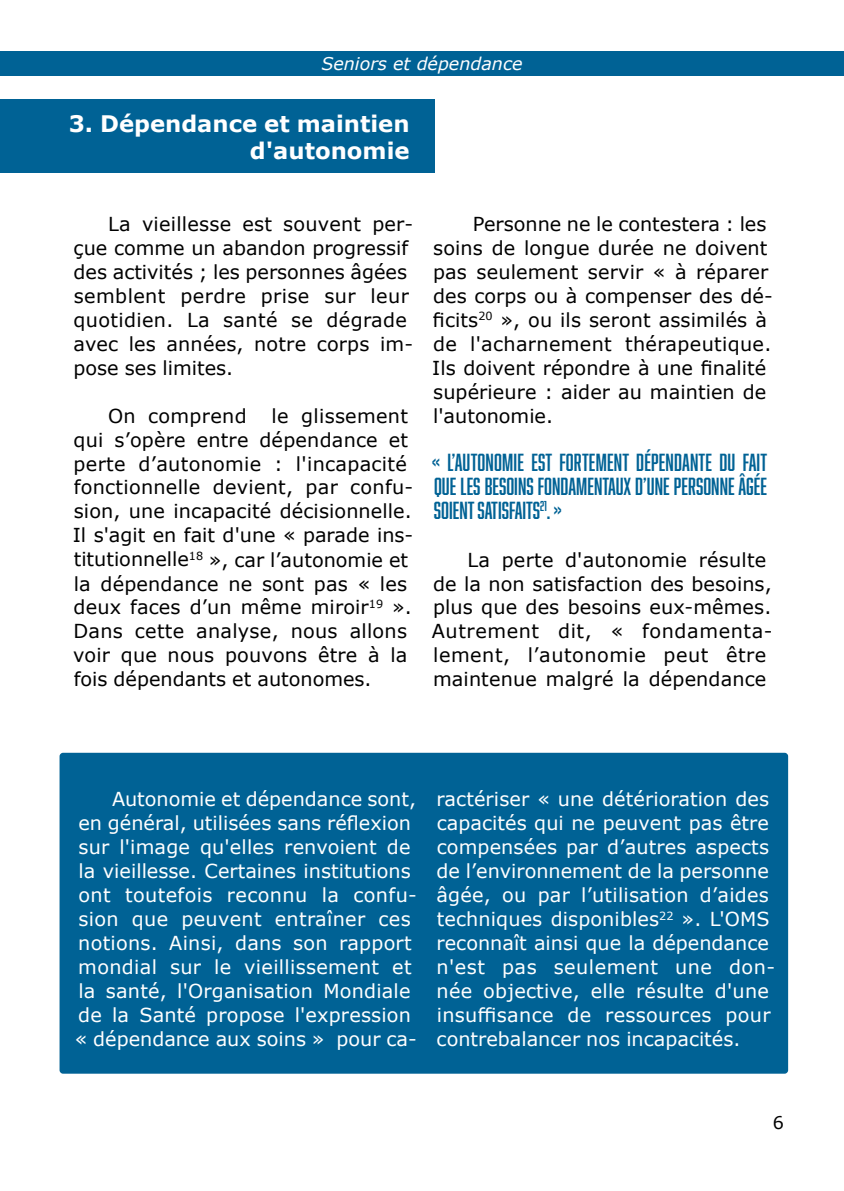
<style>
.page{position:relative;width:844px;height:1191px;background:#fff}
.page>*{position:absolute;margin:0;border:0;box-sizing:border-box;transform-origin:0 0}
.t1{font:22.75px/24px "Abolition";color:#006295;text-align:justify}
.t2{font:700 22.75px/27.3px "Verdana";color:#fff;text-align:right}
.t3{font:19.25px/24px "Verdana";letter-spacing:.005em;color:#000}
.t4{font:19.25px/24px "Verdana";letter-spacing:.005em;color:#fff}
.t5{font:italic 17.5px "Verdana";color:#fff}
.t6{font:17.5px "Verdana";color:#000}
</style>
<div class="page">
<div style="left:0;top:51px;width:843px;height:25px;background:#006295"></div>
<div style="left:0;top:100px;width:434px;height:73px;background:#006295"></div>
<div style="left:61px;top:754px;width:725px;height:318px;background:#006295;border-radius:2px"></div>
<div style="left:60px;top:753px;width:728px;height:320px;border:4px solid #006295;border-radius:2px"></div>
<p class="t5" style="left:321px;top:52px;width:202px">Seniors et dépendance</p>
<p class="t2" style="left:69px;top:109px;width:342px">3. Dépendance et maintien d'autonomie</p>
<p class="t3" style="left:73px;top:211px;width:341px;text-indent:35px">La vieillesse est souvent per&shy;çue comme un abandon progressif des activités ; les personnes âgées semblent perdre prise sur leur quotidien. La santé se dégrade avec les années, notre corps im&shy;pose ses limites.</p>
<p class="t3" style="left:108px;top:403px;width:140px">On comprend</p>
<p class="t3" style="left:73px;top:403px;width:342px;text-indent:199px">le glissement qui s’opère entre dépendance et perte d’autonomie : l'incapacité fonctionnelle devient, par confu&shy;sion, une incapacité décisionnelle.<br>Il s'agit en fait d'une « parade ins&shy;titutionnelle<sup>18</sup> », car l’autonomie et la dépendance ne sont pas « les deux faces d’un même miroir<sup>19</sup> ».<br>Dans cette analyse, nous allons voir que nous pouvons être à la fois dépendants et autonomes.</p>
<p class="t3" style="left:432px;top:211px;width:342px;text-indent:41px">Personne ne le contestera : les soins de longue durée ne doivent pas seulement servir « à réparer des corps ou à compenser des dé&shy;ficits<sup>20</sup> », ou ils seront assimilés à de l'acharnement thérapeutique.<br>Ils doivent répondre à une finalité supérieure : aider au maintien de l'autonomie.</p>
<p class="t1" style="left:432px;top:449px;width:336px">« L’AUTONOMIE EST FORTEMENT DÉPENDANTE DU FAIT QUE LES BESOINS FONDAMENTAUX D’UNE PERSONNE ÂGÉE SOIENT SATISFAITS<sup>21</sup>. »</p>
<p class="t3" style="left:432px;top:547px;width:342px;text-indent:36px">La perte d'autonomie résulte de la non satisfaction des besoins, plus que des besoins eux-mêmes.<br>Autrement dit, « fondamenta&shy;lement, l’autonomie peut être maintenue malgré la dépendance</p>
<p class="t4" style="left:75px;top:787px;width:343px;text-indent:37px">Autonomie et dépendance sont, en général, utilisées sans réflexion sur l'image qu'elles renvoient de la vieillesse. Certaines institutions ont toutefois reconnu la confu&shy;sion que peuvent entraîner ces notions. Ainsi, dans son rapport mondial sur le vieillissement et la santé, l'Organisation Mondiale de la Santé propose l'expression « dépendance aux soins » pour ca-</p>
<p class="t4" style="left:436px;top:787px;width:340px">ractériser « une détérioration des capacités qui ne peuvent pas être compensées par d’autres aspects de l’environnement de la personne âgée, ou par l’utilisation d’aides techniques disponibles<sup>22</sup> ». L'OMS reconnaît ainsi que la dépendance n'est pas seulement une don&shy;née objective, elle résulte d'une insuffisance de ressources pour contrebalancer nos incapacités.</p>
<p class="t6" style="left:772px;top:1111px;width:13px">6</p>
</div>
